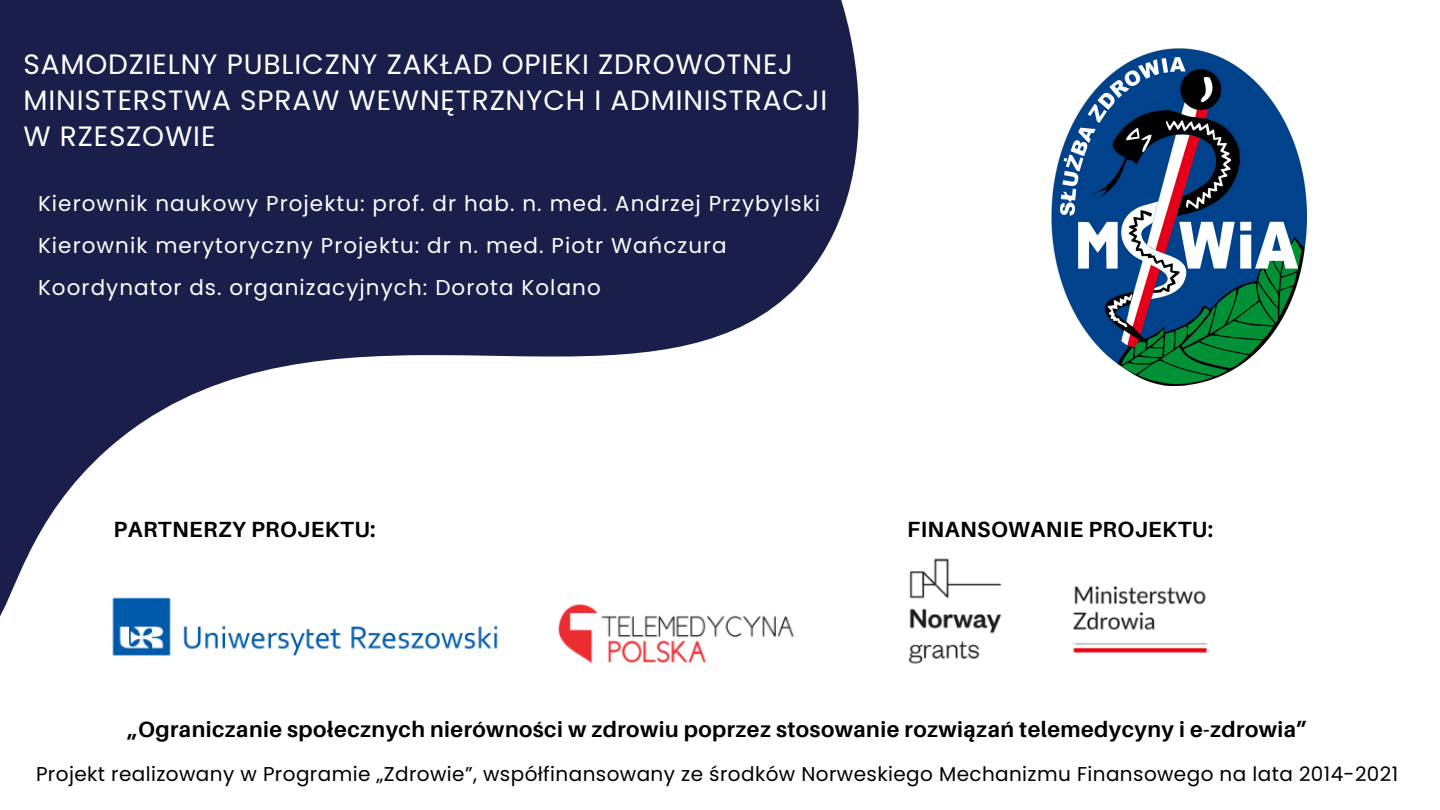
<style>
.page{position:relative;width:1440px;height:810px;background:#fff}
.page>*{position:absolute;margin:0;border:0;box-sizing:border-box;transform-origin:0 0}
.t1{font:28px/36px "Poppins";letter-spacing:.03em;color:#fff}
.t2{font:700 22px "Aileron";letter-spacing:.02em;color:#000}
.t3{font:21.5px "Poppins";letter-spacing:.05em;color:#fff}
.t4{font:20px "Poppins";letter-spacing:.02em;color:#000}
</style>
<div class="page">
<img style="left:1051px;top:49px;width:256px;height:336px">
<svg style="left:0;top:0;width:859px;height:616px;fill:#191f4a"></svg>
<div style="left:455px;top:486px;width:393px;height:243px;background:#fff"></div>
<img style="left:96px;top:523px;width:698px;height:141px">
<img style="left:908px;top:558px;width:300px;height:106px">
<p class="t1" style="left:24px;top:46px;width:805px">SAMODZIELNY PUBLICZNY ZAKŁAD OPIEKI ZDROWOTNEJ<br>MINISTERSTWA SPRAW WEWNĘTRZNYCH I ADMINISTRACJI</p>
<p class="t1" style="left:24px;top:118px;width:193px">W RZESZOWIE</p>
<p class="t3" style="left:38px;top:188px;width:784px">Kierownik naukowy Projektu: prof. dr hab. n. med. Andrzej Przybylski</p>
<p class="t3" style="left:38px;top:230px;width:690px">Kierownik merytoryczny Projektu: dr n. med. Piotr Wańczura</p>
<p class="t3" style="left:38px;top:272px;width:564px">Koordynator ds. organizacyjnych: Dorota Kolano</p>
<p class="t2" style="left:114px;top:516px;width:264px">PARTNERZY PROJEKTU:</p>
<p class="t2" style="left:907px;top:516px;width:307px">FINANSOWANIE PROJEKTU:</p>
<p class="t2" style="left:128px;top:716px;width:1181px">„Ograniczanie społecznych nierówności w zdrowiu poprzez stosowanie rozwiązań telemedycyny i e-zdrowia”</p>
<p class="t4" style="left:36px;top:760px;width:1364px">Projekt realizowany w Programie „Zdrowie”, współfinansowany ze środków Norweskiego Mechanizmu Finansowego na lata 2014-2021</p>
</div>
